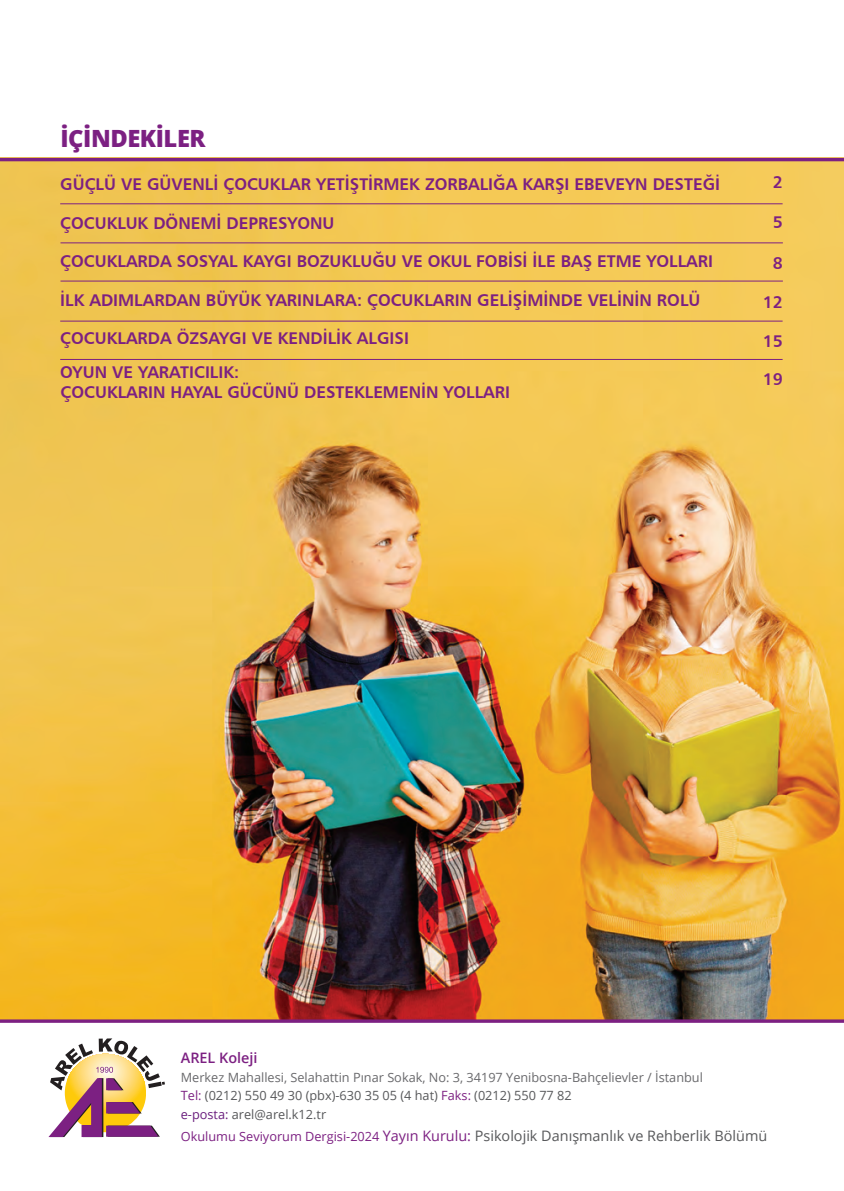
<style>
.page{position:relative;width:844px;height:1191px;background:#fff}
.page>*{position:absolute;margin:0;border:0;box-sizing:border-box;transform-origin:0 0}
.t1{font:800 23.8px "Open Sans";letter-spacing:-.02em;color:#7c2082}
.t2{font:16.97px/33.2px "Humanist 777 BT Bold B";color:#7c2082}
.t3{font:14.35px "Open Sans";color:#57585a}
.t4{font:600 14.35px "Open Sans";color:#7c2082}
.t5{font:12.78px/18.7px "Open Sans";color:#69696c}
.s1{color:#7c2082}
.s2{color:#57585a}
.s3{color:#6b1f7e}
.s4{font-size:12.78px;color:#7c2082}
</style>
<div class="page">
<img style="left:0;top:161px;width:843px;height:858px">
<hr style="left:0;top:1019px;width:843px;height:3px;background:#7c2082">
<hr style="left:60px;top:203px;width:722px;height:1px;background:#7c2082">
<hr style="left:60px;top:242px;width:722px;height:1px;background:#7c2082">
<hr style="left:60px;top:321px;width:722px;height:1px;background:#7c2082">
<hr style="left:60px;top:359px;width:722px;height:1px;background:#7c2082">
<hr style="left:60px;top:281px;width:722px;height:1px;background:#7c2082">
<svg style="left:48px;top:1038px;width:117px;height:100px"></svg>
<hr style="left:0;top:158px;width:843px;height:3px;background:#7c2082">
<h1 class="t1" style="left:60px;top:120px;width:147px">İÇİNDEKİLER</h1>
<p class="t2" style="left:60px;top:167px;width:661px">GÜÇLÜ VE GÜVENLİ ÇOCUKLAR YETİŞTİRMEK ZORBALIĞA KARŞI EBEVEYN DESTEĞİ</p>
<p class="t2" style="left:60px;top:206px;width:276px">ÇOCUKLUK DÖNEMİ DEPRESYONU</p>
<p class="t2" style="left:60px;top:244px;width:654px">ÇOCUKLARDA SOSYAL KAYGI BOZUKLUĞU VE OKUL FOBİSİ İLE BAŞ ETME YOLLARI</p>
<p class="t2" style="left:60px;top:283px;width:641px">İLK ADIMLARDAN BÜYÜK YARINLARA: ÇOCUKLARIN GELİŞİMİNDE VELİNİN ROLÜ</p>
<p class="t2" style="left:60px;top:321px;width:350px">ÇOCUKLARDA ÖZSAYGI VE KENDİLİK ALGISI<br>OYUN VE YARATICILIK:</p>
<p class="t2" style="left:60px;top:375px;width:451px">ÇOCUKLARIN HAYAL GÜCÜNÜ DESTEKLEMENİN YOLLARI</p>
<p class="t2" style="left:772px;top:165px;width:12px">2</p>
<p class="t2" style="left:772px;top:205px;width:12px">5</p>
<p class="t2" style="left:772px;top:246px;width:12px">8</p>
<p class="t2" style="left:762px;top:285px;width:22px">12</p>
<p class="t2" style="left:762px;top:324px;width:22px">15</p>
<p class="t2" style="left:762px;top:362px;width:22px">19</p>
<p class="t4" style="left:181px;top:1048px;width:78px">AREL Koleji</p>
<p class="t5" style="left:181px;top:1067px;width:523px">Merkez Mahallesi, Selahattin Pınar Sokak, No: 3, 34197 Yenibosna-Bahçelievler / İstanbul<br><span class="s1">Tel:</span> <span class="s2">(0212) 550 49 30 (pbx)-630 35 05 (4 hat)</span> <span class="s1">Faks:</span> <span class="s2">(0212) 550 77 82<br></span><span class="s3">e-posta:</span> <span class="s2">arel@arel.k12.tr</span></p>
<p class="t3" style="left:181px;top:1126px;width:587px"><span class="s4">Okulumu Seviyorum Dergisi-2024</span> <span class="s1">Yayın Kurulu:</span> Psikolojik Danışmanlık ve Rehberlik Bölümü</p>
</div>
